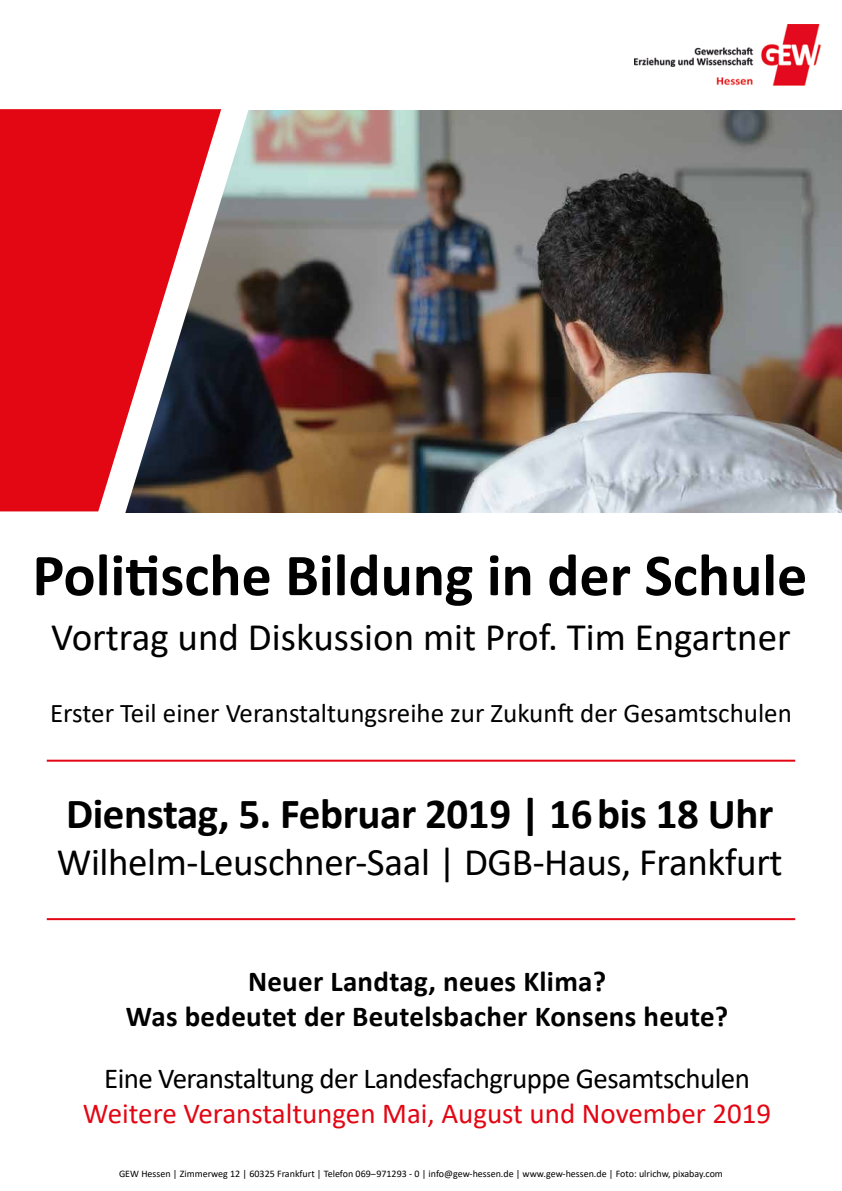
<style>
.page{position:relative;width:842px;height:1191px;background:#fff}
.page>*{position:absolute;margin:0;border:0;box-sizing:border-box;transform-origin:0 0}
.t1{font:700 60px "Calibri";color:#000}
.t2{font:700 43px "Calibri";letter-spacing:-.01em;color:#000}
.t3{font:39px "Calibri";letter-spacing:-.01em;color:#000}
.t4{font:700 29px/34.8px "Calibri";letter-spacing:.01em;color:#000;text-align:center}
.t5{font:29px "Calibri";letter-spacing:-.02em;color:#000}
.t6{font:29px "Calibri";color:#e30613}
.t7{font:27px "Calibri";color:#000}
.t8{font:10px "Calibri";color:#000}
</style>
<div class="page">
<img style="left:635px;top:25px;width:186px;height:61px">
<img style="left:256px;top:110px;width:586px;height:402px">
<div style="left:0;top:109px;width:94px;height:402px;background:#e30613"></div>
<svg style="left:94px;top:109px;width:162px;height:404px"></svg>
<hr style="left:47px;top:759px;width:748px;height:2px;background:#e30613">
<hr style="left:47px;top:918px;width:748px;height:2px;background:#e30613">
<h1 class="t1" style="left:32px;top:533px;width:776px">Politische Bildung in der Schule</h1>
<h3 class="t3" style="left:51px;top:610px;width:741px">Vortrag und Diskussion mit Prof. Tim Engartner</h3>
<h3 class="t7" style="left:50px;top:694px;width:743px">Erster Teil einer Veranstaltungsreihe zur Zukunft der Gesamtschulen</h3>
<h2 class="t2" style="left:66px;top:783px;width:709px">Dienstag, 5. Februar 2019 | 16 bis 18 Uhr</h2>
<h3 class="t3" style="left:57px;top:835px;width:727px">Wilhelm-Leuschner-Saal | DGB-Haus, Frankfurt</h3>
<h3 class="t4" style="left:126px;top:963px;width:604px">Neuer Landtag, neues Klima?<br>Was bedeutet der Beutelsbacher Konsens heute?</h3>
<h3 class="t5" style="left:104px;top:1058px;width:647px">Eine Veranstaltung der Landesfachgruppe Gesamtschulen</h3>
<h3 class="t6" style="left:83px;top:1093px;width:690px">Weitere Veranstaltungen Mai, August und November 2019</h3>
<p class="t8" style="left:119px;top:1167px;width:605px">GEW Hessen | Zimmerweg 12 | 60325 Frankfurt | Telefon 069–971293 - 0 | info@gew-hessen.de | www.gew-hessen.de | Foto: ulrichw, pixabay.com</p>
</div>
